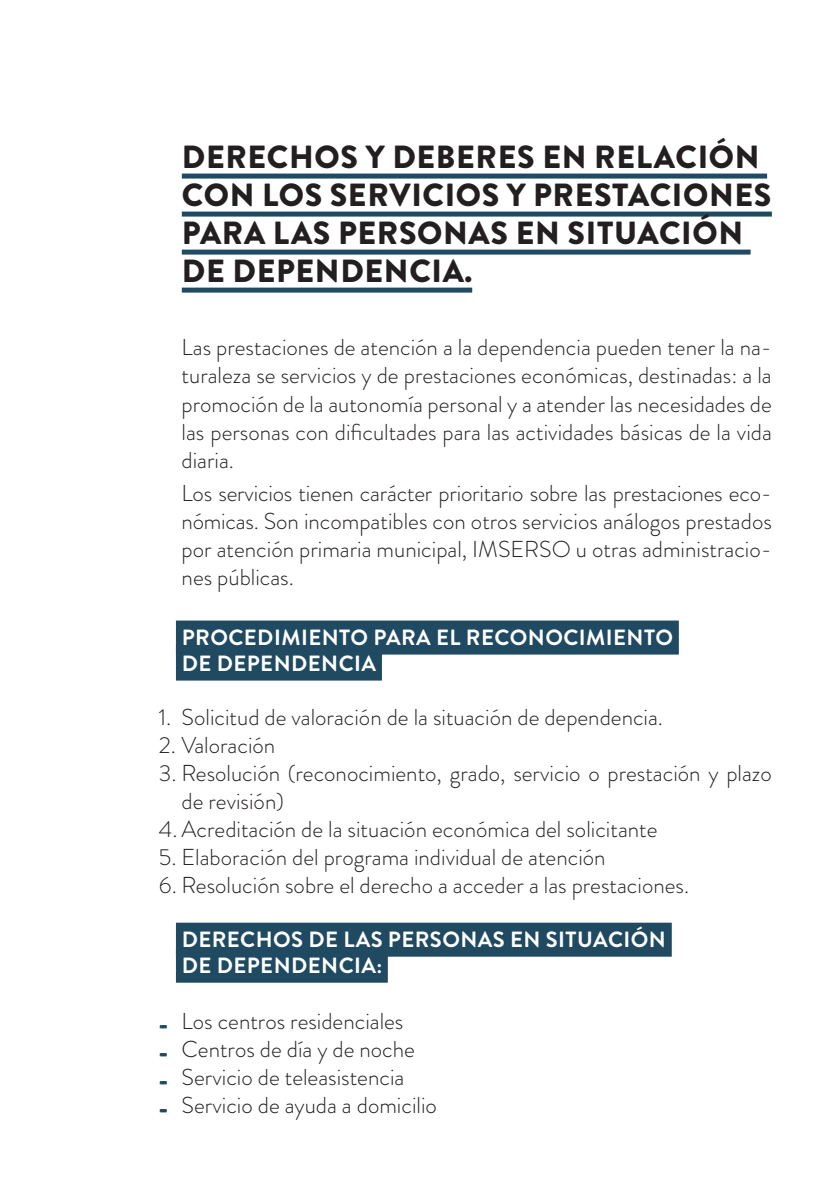
<style>
.page{position:relative;width:840px;height:1191px;background:#fff}
.page>*{position:absolute;margin:0;border:0;box-sizing:border-box;transform-origin:0 0}
.Titulo_2{font:900 32px/38px "Brandon Grotesque";letter-spacing:.02em;color:#231f20}
.Texto{font:300 23px/28px "Brandon Grotesque";color:#231f20;text-align:justify}
.Titulo_3{font:700 22px "Brandon Grotesque";letter-spacing:.02em;color:#fff}
.s1{font-weight:900;font-size:26px;color:#1f4a61}
</style>
<div class="page">
<div style="left:182px;top:174px;width:584px;height:5px;background:#1f4a61"></div>
<div style="left:182px;top:212px;width:589px;height:5px;background:#1f4a61"></div>
<div style="left:182px;top:250px;width:568px;height:5px;background:#1f4a61"></div>
<div style="left:182px;top:288px;width:290px;height:5px;background:#1f4a61"></div>
<div style="left:176px;top:620px;width:502px;height:34px;background:#1f4a61"></div>
<div style="left:176px;top:646px;width:206px;height:34px;background:#1f4a61"></div>
<div style="left:176px;top:922px;width:495px;height:34px;background:#1f4a61"></div>
<div style="left:176px;top:948px;width:211px;height:34px;background:#1f4a61"></div>
<p class="Titulo_2" style="left:182px;top:138px;width:590px">DERECHOS Y DEBERES EN RELACIÓN<br>CON LOS SERVICIOS Y PRESTACIONES<br>PARA LAS PERSONAS EN SITUACIÓN<br>DE DEPENDENCIA.</p>
<p class="Texto" style="left:181px;top:334px;width:591px">Las prestaciones de atención a la dependencia pueden tener la na&shy;turaleza se servicios y de prestaciones económicas, destinadas: a la promoción de la autonomía personal y a atender las necesidades de las personas con dificultades para las actividades básicas de la vida diaria.</p>
<p class="Texto" style="left:181px;top:479px;width:591px">Los servicios tienen carácter prioritario sobre las prestaciones eco&shy;nómicas. Son incompatibles con otros servicios análogos prestados por atención primaria municipal, IMSERSO u otras administracio&shy;nes públicas.</p>
<p class="Titulo_3" style="left:182px;top:622px;width:492px">PROCEDIMIENTO PARA EL RECONOCIMIENTO</p>
<p class="Titulo_3" style="left:182px;top:648px;width:196px">DE DEPENDENCIA</p>
<p class="Texto" style="left:159px;top:703px;width:505px">1. Solicitud de valoración de la situación de dependencia.</p>
<p class="Texto" style="left:159px;top:731px;width:118px">2. Valoración</p>
<p class="Texto" style="left:181px;top:759px;width:591px;text-indent:-23px">3. Resolución (reconocimiento, grado, servicio o prestación y plazo de revisión)</p>
<p class="Texto" style="left:159px;top:815px;width:500px">4. Acreditación de la situación económica del solicitante</p>
<p class="Texto" style="left:159px;top:843px;width:448px">5. Elaboración del programa individual de atención</p>
<p class="Texto" style="left:159px;top:871px;width:531px">6. Resolución sobre el derecho a acceder a las prestaciones.</p>
<p class="Titulo_3" style="left:182px;top:924px;width:485px">DERECHOS DE LAS PERSONAS EN SITUACIÓN</p>
<p class="Titulo_3" style="left:182px;top:950px;width:202px">DE DEPENDENCIA:</p>
<p class="Texto" style="left:159px;top:1007px;width:246px"><span class="s1">-</span> Los centros residenciales</p>
<p class="Texto" style="left:159px;top:1035px;width:257px"><span class="s1">-</span> Centros de día y de noche</p>
<p class="Texto" style="left:159px;top:1063px;width:247px"><span class="s1">-</span> Servicio de teleasistencia</p>
<p class="Texto" style="left:159px;top:1091px;width:279px"><span class="s1">-</span> Servicio de ayuda a domicilio</p>
</div>
